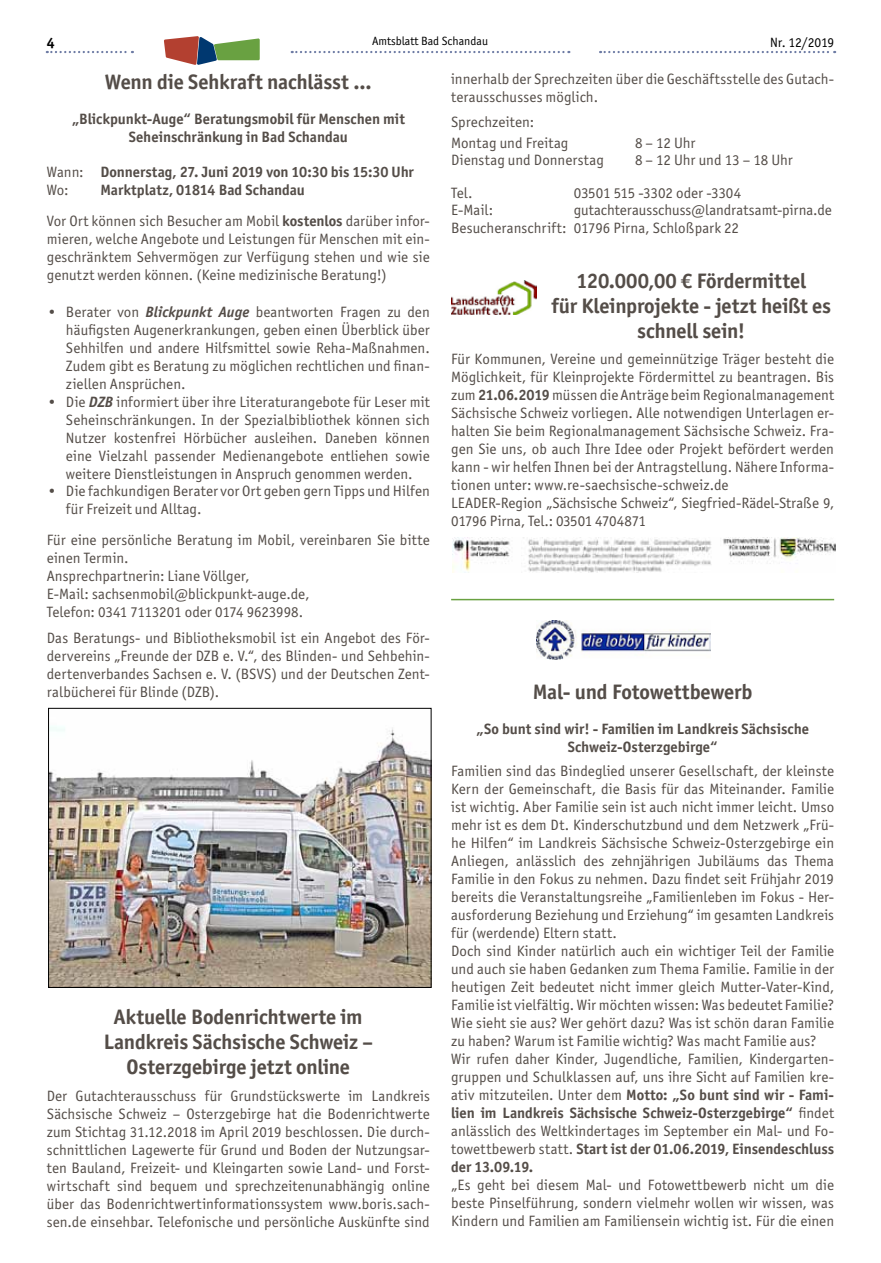
<style>
.page{position:relative;width:881px;height:1263px;background:#fff}
.page>*{position:absolute;margin:0;border:0;box-sizing:border-box;transform-origin:0 0}
.t1{font:700 21px/25.2px "Officina San ITC";letter-spacing:-.005em;color:#544d48;text-align:center}
.t2{font:15px/18px "Officina San ITC";letter-spacing:.005em;color:#544d48}
.t3{font:700 15px/18px "Officina San ITC";color:#544d48;text-align:center}
.t4{font:700 15px "Officina San ITC";color:#000}
.t5{font:13.5px "Officina San ITC";letter-spacing:-.015em;color:#000}
.t6{font:12px "Officina San ITC";color:#000}
.s1{font-weight:400}
.s2{font-weight:700}
.s3{font-weight:700;font-style:italic}
</style>
<div class="page">
<svg style="left:291px;top:51px;width:278px;height:2px"></svg>
<svg style="left:47px;top:51px;width:86px;height:2px"></svg>
<svg style="left:600px;top:51px;width:234px;height:2px"></svg>
<svg style="left:164px;top:36px;width:95px;height:29px"></svg>
<img style="left:452px;top:538px;width:383px;height:34px">
<img style="left:50px;top:726px;width:379px;height:260px">
<div style="left:48px;top:708px;width:383px;height:280px;border:1px solid #000"></div>
<img style="left:451px;top:281px;width:85px;height:34px">
<img style="left:536px;top:621px;width:174px;height:38px">
<hr style="left:451px;top:599px;width:382px;height:1px;background:#69a141">
<p class="t4" style="left:47px;top:34px;width:10px">4</p>
<p class="t6" style="left:372px;top:34px;width:117px">Amtsblatt Bad Schandau</p>
<p class="t5" style="left:769px;top:34px;width:66px">Nr. 12/2019</p>
<p class="t2" style="left:451px;top:70px;width:384px">innerhalb der Sprechzeiten über die Geschäftsstelle des Gutach&shy;terausschusses möglich.</p>
<p class="t2" style="left:451px;top:112px;width:119px;line-height:20.5px">Sprechzeiten:<br>Montag und Freitag</p>
<h1 class="t1" style="left:105px;top:69px;width:268px">Wenn die Sehkraft nachlässt ...</h1>
<p class="t3" style="left:72px;top:110px;width:334px">„Blickpunkt-Auge“ Beratungsmobil für Menschen mit<br>Seheinschränkung in Bad Schandau</p>
<p class="t3" style="left:47px;top:163px;width:368px;line-height:17.5px;text-align:left"><span class="s1">Wann:</span> Donnerstag, 27. Juni 2019 von 10:30 bis 15:30 Uhr<br><span class="s1">Wo:</span></p>
<p class="t2" style="left:634px;top:134px;width:62px">8 – 12 Uhr</p>
<p class="t2" style="left:451px;top:151px;width:154px">Dienstag und Donnerstag</p>
<p class="t2" style="left:634px;top:151px;width:159px">8 – 12 Uhr und 13 – 18 Uhr</p>
<p class="t2" style="left:451px;top:183px;width:23px">Tel.</p>
<p class="t2" style="left:573px;top:183px;width:169px">03501 515 -3302 oder -3304</p>
<p class="t2" style="left:451px;top:201px;width:44px">E-Mail:</p>
<p class="t2" style="left:47px;top:175px;width:384px;line-height:31px;text-indent:54px"><span class="s2">Marktplatz, 01814 Bad Schandau<br></span>Vor Ort können sich Besucher am Mobil <span class="s2">kostenlos</span> darüber infor-</p>
<p class="t2" style="left:47px;top:230px;width:384px;text-align:justify">mieren, welche Angebote und Leistungen für Menschen mit ein&shy;geschränktem Sehvermögen zur Verfügung stehen und wie sie genutzt werden können. (Keine medizinische Beratung!)</p>
<p class="t2" style="left:66px;top:303px;width:365px;text-align:justify;text-indent:-19px">• Berater von <span class="s3">Blickpunkt Auge</span> beantworten Fragen zu den häufigsten Augenerkrankungen, geben einen Überblick über Sehhilfen und andere Hilfsmittel sowie Reha-Maßnahmen.<br>Zudem gibt es Beratung zu möglichen rechtlichen und finan&shy;ziellen Ansprüchen.</p>
<p class="t2" style="left:66px;top:393px;width:365px;text-align:justify;text-indent:-19px">• Die <span class="s3">DZB</span> informiert über ihre Literaturangebote für Leser mit Seheinschränkungen. In der Spezialbibliothek können sich Nutzer kostenfrei Hörbücher ausleihen. Daneben können eine Vielzahl passender Medienangebote entliehen sowie weitere Dienstleistungen in Anspruch genommen werden.</p>
<p class="t2" style="left:66px;top:482px;width:365px;text-indent:-19px">• Die fachkundigen Berater vor Ort geben gern Tipps und Hilfen für Freizeit und Alltag.</p>
<p class="t2" style="left:47px;top:531px;width:384px">Für eine persönliche Beratung im Mobil, vereinbaren Sie bitte einen Termin.<br>Ansprechpartnerin: Liane Völlger,<br>E-Mail: sachsenmobil@blickpunkt-auge.de,<br>Telefon: 0341 7113201 oder 0174 9623998.</p>
<p class="t2" style="left:47px;top:629px;width:384px;text-align:justify">Das Beratungs- und Bibliotheksmobil ist ein Angebot des För&shy;dervereins „Freunde der DZB e. V.“, des Blinden- und Sehbehin&shy;dertenverbandes Sachsen e. V. (BSVS) und der Deutschen Zent&shy;ralbücherei für Blinde (DZB).</p>
<p class="t2" style="left:451px;top:201px;width:382px;line-height:17.5px;text-indent:122px">gutachterausschuss@landratsamt-pirna.de<br>Besucheranschrift: 01796 Pirna, Schloßpark 22</p>
<h1 class="t1" style="left:551px;top:268px;width:281px">120.000,00 € Fördermittel<br>für Kleinprojekte - jetzt heißt es schnell sein!</h1>
<p class="t2" style="left:451px;top:350px;width:384px">Für Kommunen, Vereine und gemeinnützige Träger besteht die Möglichkeit, für Kleinprojekte Fördermittel zu beantragen. Bis zum <span class="s2">21.06.2019</span> müssen die Anträge beim Regionalmanagement Sächsische Schweiz vorliegen. Alle notwendigen Unterlagen er&shy;halten Sie beim Regionalmanagement Sächsische Schweiz. Fra&shy;gen Sie uns, ob auch Ihre Idee oder Projekt befördert werden kann - wir helfen Ihnen bei der Antragstellung. Nähere Informa&shy;tionen unter: www.re-saechsische-schweiz.de<br>LEADER-Region „Sächsische Schweiz“, Siegfried-Rädel-Straße 9, 01796 Pirna, Tel.: 03501 4704871</p>
<h1 class="t1" style="left:532px;top:678px;width:221px">Mal- und Fotowettbewerb</h1>
<p class="t3" style="left:476px;top:719px;width:334px">„So bunt sind wir! - Familien im Landkreis Sächsische<br>Schweiz-Osterzgebirge“</p>
<p class="t2" style="left:451px;top:762px;width:384px">Familien sind das Bindeglied unserer Gesellschaft, der kleinste Kern der Gemeinschaft, die Basis für das Miteinander. Familie ist wichtig. Aber Familie sein ist auch nicht immer leicht. Umso mehr ist es dem Dt. Kinderschutzbund und dem Netzwerk „Frü&shy;he Hilfen“ im Landkreis Sächsische Schweiz-Osterzgebirge ein Anliegen, anlässlich des zehnjährigen Jubiläums das Thema Familie in den Fokus zu nehmen. Dazu findet seit Frühjahr 2019 bereits die Veranstaltungsreihe „Familienleben im Fokus - Her&shy;ausforderung Beziehung und Erziehung“ im gesamten Landkreis für (werdende) Eltern statt.<br>Doch sind Kinder natürlich auch ein wichtiger Teil der Familie und auch sie haben Gedanken zum Thema Familie. Familie in der heutigen Zeit bedeutet nicht immer gleich Mutter-Vater-Kind, Familie ist vielfältig. Wir möchten wissen: Was bedeutet Familie?<br>Wie sieht sie aus? Wer gehört dazu? Was ist schön daran Familie zu haben? Warum ist Familie wichtig? Was macht Familie aus?<br>Wir rufen daher Kinder, Jugendliche, Familien, Kindergarten&shy;gruppen und Schulklassen auf, uns ihre Sicht auf Familien kre&shy;ativ mitzuteilen. Unter dem <span class="s2">Motto: „So bunt sind wir - Fami&shy;lien im Landkreis Sächsische Schweiz-Osterzgebirge“</span> findet anlässlich des Weltkindertages im September ein Mal- und Fo&shy;towettbewerb statt. <span class="s2">Start ist der 01.06.2019, Einsendeschluss der 13.09.19.</span></p>
<p class="t2" style="left:451px;top:1176px;width:384px;text-align:justify">„Es geht bei diesem Mal- und Fotowettbewerb nicht um die beste Pinselführung, sondern vielmehr wollen wir wissen, was Kindern und Familien am Familiensein wichtig ist. Für die einen</p>
<h1 class="t1" style="left:104px;top:1004px;width:270px">Aktuelle Bodenrichtwerte im<br>Landkreis Sächsische Schweiz –<br>Osterzgebirge jetzt online</h1>
<p class="t2" style="left:47px;top:1086px;width:384px;text-align:justify">Der Gutachterausschuss für Grundstückswerte im Landkreis Sächsische Schweiz – Osterzgebirge hat die Bodenrichtwerte zum Stichtag 31.12.2018 im April 2019 beschlossen. Die durch&shy;schnittlichen Lagewerte für Grund und Boden der Nutzungsar&shy;ten Bauland, Freizeit- und Kleingarten sowie Land- und Forst&shy;wirtschaft sind bequem und sprechzeitenunabhängig online über das Bodenrichtwertinformationssystem www.boris.sach&shy;sen.de einsehbar. Telefonische und persönliche Auskünfte sind</p>
</div>
